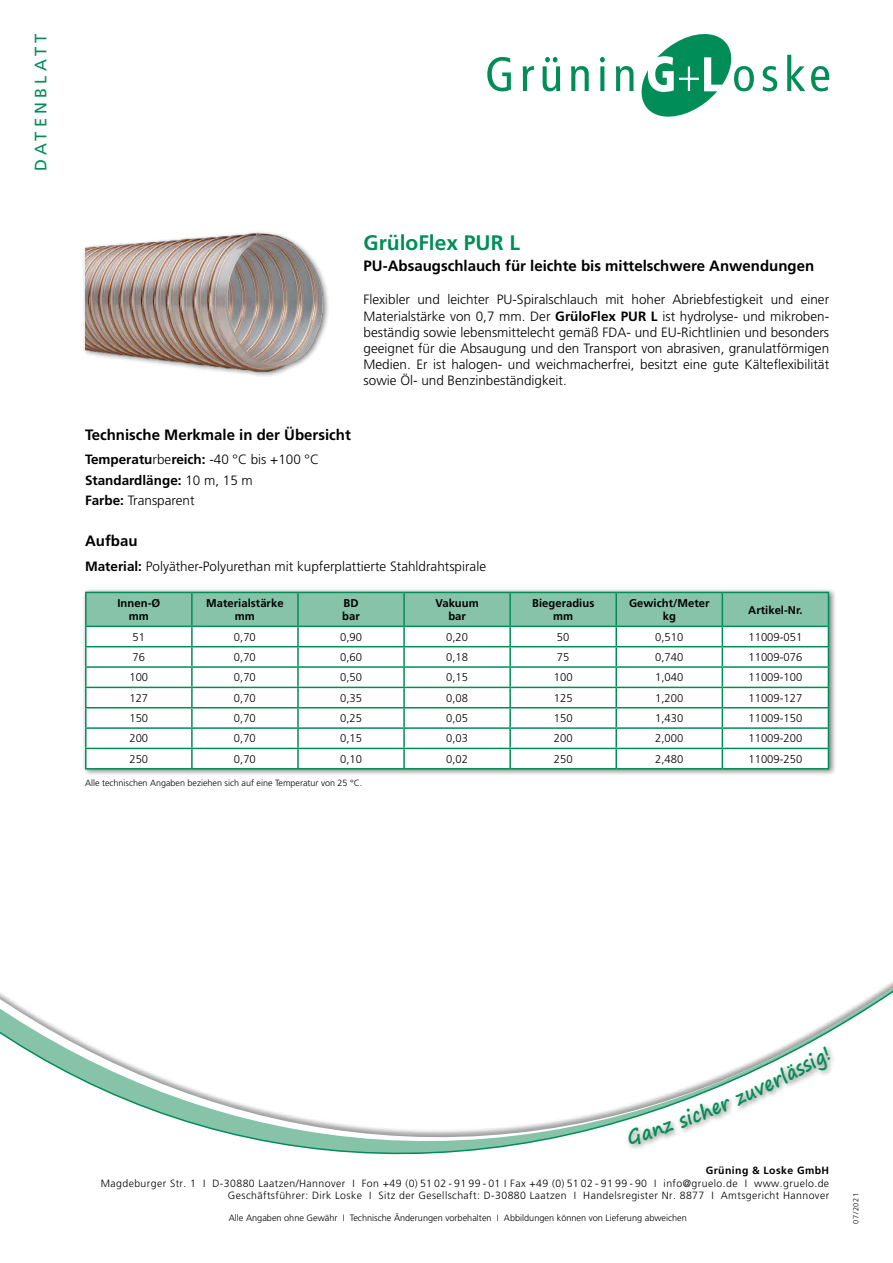
<style>
.page{position:relative;width:893px;height:1263px;background:#fff}
.page>*{position:absolute;margin:0;border:0;box-sizing:border-box;transform-origin:0 0}
.Variationsgruppenbez{font:700 21px "Frutiger LT Std";color:#008d58}
.t1{font:16.5px "Frutiger LT Std";letter-spacing:.25em;color:#008d58}
.Variationsgruppenbez-2{font:700 15px "Frutiger LT Std";color:#000}
.Beschreibung{font:700 15px "Frutiger LT Std";color:#000}
.Technische_Merkmale{font:700 15px "Frutiger LT Std";color:#000}
.Beschreibung-2{font:300 13.5px/16.2px "Frutiger LT Std";color:#000;text-align:justify}
.Beschreibung-3{font:700 13.5px "Frutiger LT Std";color:#000}
.Tabelle_Inhalt{font:300 11.25px "Frutiger LT Std";color:#000}
.TblAttrBez{font:700 11.25px/13.5px "Frutiger LT Std";letter-spacing:.005em;color:#000;text-align:center}
.t2{font:300 10.5px/12.6px "Frutiger LT Std";letter-spacing:.04em;color:#000;text-align:right}
.t3{font:700 10.5px "Frutiger LT Std";letter-spacing:.04em;color:#000}
.t4{font:300 9.15px "Frutiger LT Std";color:#000}
.Hinweistext{font:300 9px "Frutiger LT Std";color:#000}
.Tabelle_Inhalt-2{font:300 7.5px "Frutiger LT Std";letter-spacing:.08em;color:#000}
.s1{font-weight:700}
.s2{font-weight:300}
</style>
<div class="page">
<svg style="left:0;top:981px;width:893px;height:174px"></svg>
<div style="left:625px;top:1043px;width:212px;height:108px;background:#fff"></div>
<svg style="left:523px;top:66px;width:11px;height:25px"></svg>
<svg style="left:811px;top:66px;width:18px;height:25px"></svg>
<svg style="left:487px;top:57px;width:24px;height:34px"></svg>
<svg style="left:616px;top:34px;width:138px;height:83px"></svg>
<svg style="left:787px;top:55px;width:18px;height:36px"></svg>
<svg style="left:571px;top:66px;width:18px;height:25px"></svg>
<svg style="left:763px;top:66px;width:14px;height:25px"></svg>
<svg style="left:600px;top:57px;width:5px;height:34px"></svg>
<svg style="left:543px;top:57px;width:17px;height:34px"></svg>
<div style="left:81px;top:587px;width:756px;height:190px;background:#000;opacity:.5"></div>
<hr style="left:85px;top:768px;width:107px;height:1px;background:#008d58">
<svg style="left:85px;top:592px;width:744px;height:176px"></svg>
<hr style="left:192px;top:768px;width:106px;height:1px;background:#008d58">
<hr style="left:298px;top:768px;width:106px;height:1px;background:#008d58">
<hr style="left:404px;top:768px;width:106px;height:1px;background:#008d58">
<hr style="left:510px;top:768px;width:106px;height:1px;background:#008d58">
<hr style="left:616px;top:768px;width:106px;height:1px;background:#008d58">
<hr style="left:722px;top:768px;width:107px;height:1px;background:#008d58">
<img style="left:85px;top:231px;width:244px;height:145px">
<svg style="left:626px;top:1046px;width:206px;height:100px"></svg>
<p class="t1" style="left:31px;top:171px;width:139px;rotate:-90deg">DATENBLATT</p>
<p class="Variationsgruppenbez" style="left:364px;top:230px;width:158px">GrüloFlex PUR L</p>
<p class="Variationsgruppenbez-2" style="left:364px;top:257px;width:452px">PU-Absaugschlauch für leichte bis mittelschwere Anwendungen</p>
<p class="Beschreibung-2" style="left:364px;top:292px;width:467px">Flexibler und leichter PU-Spiralschlauch mit hoher Abriebfestigkeit und einer Materialstärke von 0,7 mm. Der <span class="s1">GrüloFlex PUR L</span> ist hydrolyse- und mikroben&shy;beständig sowie lebensmittelecht gemäß FDA- und EU-Richtlinien und besonders geeignet für die Absaugung und den Transport von abrasiven, granulatförmigen Medien. Er ist halogen- und weichmacherfrei, besitzt eine gute Kälteflexibilität sowie Öl- und Benzinbeständigkeit.</p>
<p class="Beschreibung" style="left:85px;top:426px;width:267px">Technische Merkmale in der Übersicht</p>
<p class="Beschreibung-2" style="left:85px;top:452px;width:235px"><span class="s1">Temperatu</span>rbe<span class="s1">reich:</span> -40 °C bis +100 °C</p>
<p class="Beschreibung-3" style="left:85px;top:472px;width:169px">Standardlänge: <span class="s2">10 m, 15 m</span></p>
<p class="Beschreibung-2" style="left:85px;top:493px;width:111px"><span class="s1">Farbe:</span> Transparent</p>
<p class="Technische_Merkmale" style="left:85px;top:532px;width:54px">Aufbau</p>
<p class="Beschreibung-2" style="left:85px;top:558px;width:403px"><span class="s1">Material:</span> Polyäther-Polyurethan mit kupferplattierte Stahldrahtspirale</p>
<p class="TblAttrBez" style="left:117px;top:596px;width:44px">Innen-Ø mm</p>
<p class="TblAttrBez" style="left:206px;top:596px;width:79px">Materialstärke mm</p>
<p class="TblAttrBez" style="left:342px;top:596px;width:19px;text-align:left">BD bar</p>
<p class="TblAttrBez" style="left:435px;top:596px;width:45px">Vakuum bar</p>
<p class="TblAttrBez" style="left:532px;top:596px;width:64px">Biegeradius mm</p>
<p class="TblAttrBez" style="left:629px;top:596px;width:82px">Gewicht/Meter kg</p>
<p class="TblAttrBez" style="left:748px;top:603px;width:56px">Artikel-Nr.</p>
<p class="Tabelle_Inhalt" style="left:133px;top:630px;width:14px">51</p>
<p class="Tabelle_Inhalt" style="left:234px;top:630px;width:23px">0,70</p>
<p class="Tabelle_Inhalt" style="left:340px;top:630px;width:23px">0,90</p>
<p class="Tabelle_Inhalt" style="left:446px;top:630px;width:23px">0,20</p>
<p class="Tabelle_Inhalt" style="left:557px;top:630px;width:14px">50</p>
<p class="Tabelle_Inhalt" style="left:655px;top:630px;width:30px">0,510</p>
<p class="Tabelle_Inhalt" style="left:748px;top:630px;width:55px">11009-051</p>
<p class="Tabelle_Inhalt" style="left:133px;top:651px;width:14px">76</p>
<p class="Tabelle_Inhalt" style="left:234px;top:651px;width:23px">0,70</p>
<p class="Tabelle_Inhalt" style="left:340px;top:651px;width:23px">0,60</p>
<p class="Tabelle_Inhalt" style="left:446px;top:651px;width:23px">0,18</p>
<p class="Tabelle_Inhalt" style="left:557px;top:651px;width:14px">75</p>
<p class="Tabelle_Inhalt" style="left:655px;top:651px;width:30px">0,740</p>
<p class="Tabelle_Inhalt" style="left:748px;top:651px;width:55px">11009-076</p>
<p class="Tabelle_Inhalt" style="left:129px;top:671px;width:20px">100</p>
<p class="Tabelle_Inhalt" style="left:234px;top:671px;width:23px">0,70</p>
<p class="Tabelle_Inhalt" style="left:340px;top:671px;width:23px">0,50</p>
<p class="Tabelle_Inhalt" style="left:446px;top:671px;width:23px">0,15</p>
<p class="Tabelle_Inhalt" style="left:554px;top:671px;width:20px">100</p>
<p class="Tabelle_Inhalt" style="left:655px;top:671px;width:30px">1,040</p>
<p class="Tabelle_Inhalt" style="left:748px;top:671px;width:55px">11009-100</p>
<p class="Tabelle_Inhalt" style="left:129px;top:691px;width:20px">127</p>
<p class="Tabelle_Inhalt" style="left:234px;top:691px;width:23px">0,70</p>
<p class="Tabelle_Inhalt" style="left:340px;top:691px;width:23px">0,35</p>
<p class="Tabelle_Inhalt" style="left:446px;top:691px;width:23px">0,08</p>
<p class="Tabelle_Inhalt" style="left:554px;top:691px;width:20px">125</p>
<p class="Tabelle_Inhalt" style="left:655px;top:691px;width:30px">1,200</p>
<p class="Tabelle_Inhalt" style="left:748px;top:691px;width:55px">11009-127</p>
<p class="Tabelle_Inhalt" style="left:129px;top:712px;width:20px">150</p>
<p class="Tabelle_Inhalt" style="left:234px;top:712px;width:23px">0,70</p>
<p class="Tabelle_Inhalt" style="left:340px;top:712px;width:23px">0,25</p>
<p class="Tabelle_Inhalt" style="left:446px;top:712px;width:23px">0,05</p>
<p class="Tabelle_Inhalt" style="left:554px;top:712px;width:20px">150</p>
<p class="Tabelle_Inhalt" style="left:655px;top:712px;width:30px">1,430</p>
<p class="Tabelle_Inhalt" style="left:748px;top:712px;width:55px">11009-150</p>
<p class="Tabelle_Inhalt" style="left:129px;top:732px;width:20px">200</p>
<p class="Tabelle_Inhalt" style="left:234px;top:732px;width:23px">0,70</p>
<p class="Tabelle_Inhalt" style="left:340px;top:732px;width:23px">0,15</p>
<p class="Tabelle_Inhalt" style="left:446px;top:732px;width:23px">0,03</p>
<p class="Tabelle_Inhalt" style="left:554px;top:732px;width:20px">200</p>
<p class="Tabelle_Inhalt" style="left:655px;top:732px;width:30px">2,000</p>
<p class="Tabelle_Inhalt" style="left:748px;top:732px;width:55px">11009-200</p>
<p class="Tabelle_Inhalt" style="left:129px;top:752px;width:20px">250</p>
<p class="Tabelle_Inhalt" style="left:234px;top:752px;width:23px">0,70</p>
<p class="Tabelle_Inhalt" style="left:340px;top:752px;width:23px">0,10</p>
<p class="Tabelle_Inhalt" style="left:446px;top:752px;width:23px">0,02</p>
<p class="Tabelle_Inhalt" style="left:554px;top:752px;width:20px">250</p>
<p class="Tabelle_Inhalt" style="left:655px;top:752px;width:30px">2,480</p>
<p class="Tabelle_Inhalt" style="left:748px;top:752px;width:55px">11009-250</p>
<p class="Hinweistext" style="left:85px;top:778px;width:279px">Alle technischen Angaben beziehen sich auf eine Temperatur von 25 °C.</p>
<p class="t3" style="left:706px;top:1164px;width:125px">Grüning &amp; Loske GmbH</p>
<p class="t2" style="left:101px;top:1177px;width:730px">Magdeburger Str. 1 I D-30880 Laatzen/Hannover I Fon +49 (0) 51 02 - 91 99 - 01 I Fax +49 (0) 51 02 - 91 99 - 90 I info@gruelo.de I www.gruelo.de<br>Geschäftsführer: Dirk Loske I Sitz der Gesellschaft: D-30880 Laatzen I Handelsregister Nr. 8877 I Amtsgericht Hannover</p>
<p class="t4" style="left:229px;top:1213px;width:460px">Alle Angaben ohne Gewähr I Technische Änderungen vorbehalten I Abbildungen können von Lieferung abweichen</p>
<p class="t2" style="left:165px;top:1181px;width:666px">Geschäftsführer: Klaus Loske, Dirk Loske I Sitz der Gesellschaft: D-30880 Laatzen I Handelsregister Nr. 8877 I Amtsgericht Hannover</p>
<p class="Hinweistext" style="left:233px;top:1217px;width:452px">Alle Angaben ohne Gewähr I Technische Änderungen vorbehalten I Abbildungen können von Lieferung abweichen</p>
<p class="Tabelle_Inhalt-2" style="left:852px;top:1224px;width:32px;rotate:-90deg">07/2021</p>
</div>
